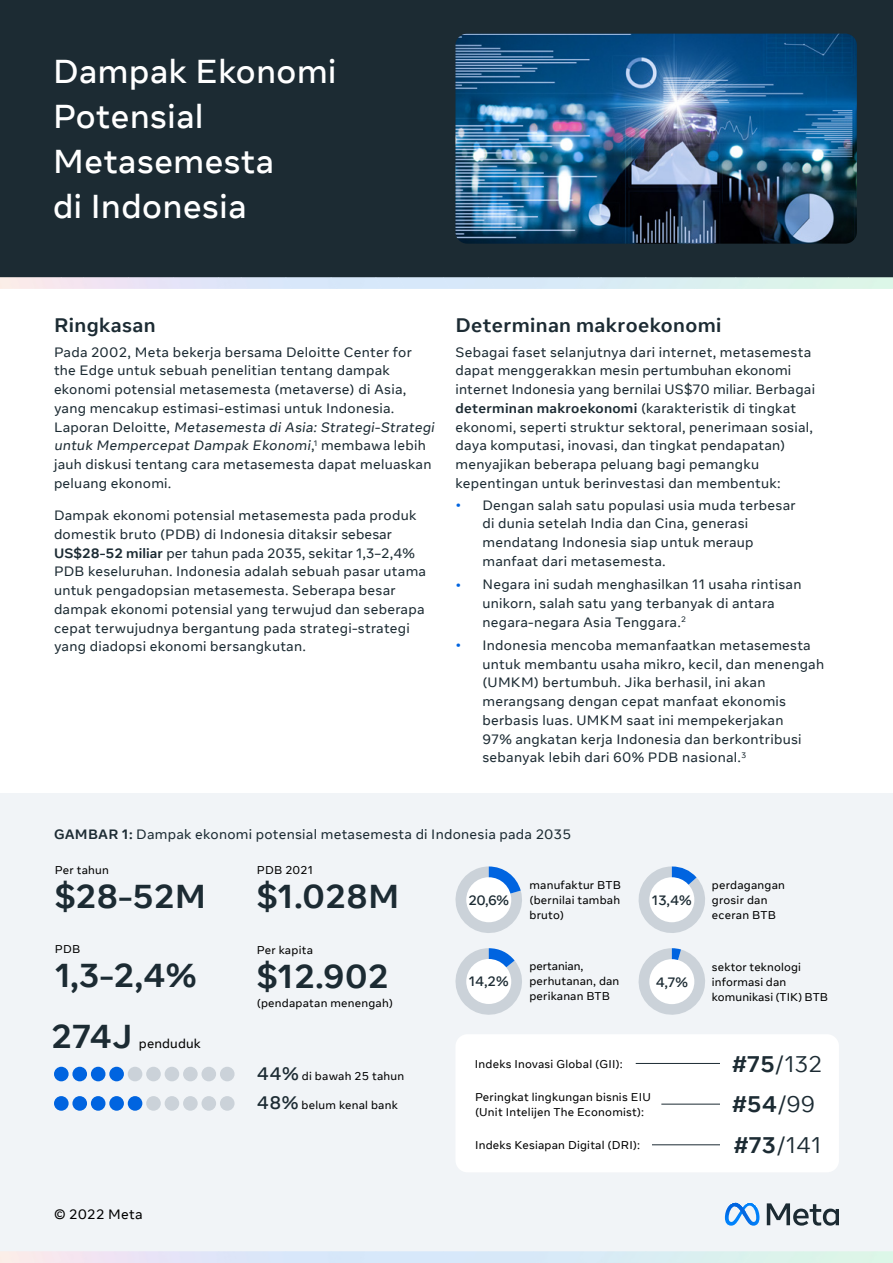
<style>
.page{position:relative;width:893px;height:1263px;background:#fff}
.page>*{position:absolute;margin:0;border:0;box-sizing:border-box;transform-origin:0 0}
.Main_Header{font:500 33px/45px "Optimistic Display";letter-spacing:.02em;color:#fff}
.Call_out___-_Pie{font:700 33px "Optimistic Text";letter-spacing:-.005em;color:#1c2b33}
.xx_xxx_numbers{font:300 22.5px "Optimistic Text";color:#1c2b33}
.xx_xxx_numbers-2{font:700 22.5px "Optimistic Text";color:#1c2b33}
.Subheaders__Case{font:700 19.5px "Optimistic Text";letter-spacing:.02em;color:#1c2b33}
.Body_Gray{font:13.5px/18.8px "Optimistic Text";letter-spacing:.02em;color:#1c2b33}
.Chart_Labels{font:13.5px "Optimistic Text";letter-spacing:.02em;color:#1c2b33}
.Call_out___-_Pie-2{font:500 13.5px "Optimistic Text";color:#1c2b33}
.t1{font:13.5px "Optimistic Text";letter-spacing:.02em;color:#000}
.Call_out___-_Pie-3{font:12.75px "Optimistic Text";letter-spacing:.01em;color:#000}
.Case_Study_-_Body_Co{font:11.25px/15px "Optimistic Text";letter-spacing:.02em;color:#000}
.s1{font-weight:700}
.s2{font-size:16.5px;color:#0064e0}
.s3{font-weight:500;font-size:18px;color:#1c2b33}
.s4{font-weight:300}
</style>
<div class="page">
<div style="left:0;top:794px;width:893px;height:468px;background:#f1f4f7"></div>
<div style="left:0;top:0;width:893px;height:277px;background:#1c2b33"></div>
<svg style="left:58px;top:285px;width:10px;height:4px"></svg>
<svg style="left:217px;top:285px;width:8px;height:4px"></svg>
<svg style="left:376px;top:286px;width:6px;height:3px"></svg>
<svg style="left:575px;top:285px;width:10px;height:4px"></svg>
<svg style="left:734px;top:285px;width:8px;height:4px"></svg>
<img style="left:455px;top:34px;width:402px;height:210px">
<img style="left:1px;top:1251px;width:60px;height:12px">
<svg style="left:58px;top:1259px;width:10px;height:4px"></svg>
<svg style="left:217px;top:1259px;width:8px;height:4px"></svg>
<svg style="left:376px;top:1260px;width:6px;height:3px"></svg>
<svg style="left:575px;top:1258px;width:10px;height:5px"></svg>
<svg style="left:734px;top:1259px;width:8px;height:4px"></svg>
<svg style="left:892px;top:1251px;width:1px;height:12px"></svg>
<img style="left:59px;top:1262px;width:32px;height:1px">
<img style="left:440px;top:1262px;width:58px;height:1px">
<img style="left:599px;top:1262px;width:54px;height:1px">
<img style="left:689px;top:1262px;width:51px;height:1px">
<svg style="left:0;top:1251px;width:1px;height:12px"></svg>
<svg style="left:767px;top:1203px;width:72px;height:22px"></svg>
<svg style="left:725px;top:1203px;width:34px;height:23px"></svg>
<svg style="left:638px;top:866px;width:67px;height:67px"></svg>
<svg style="left:638px;top:948px;width:67px;height:67px"></svg>
<svg style="left:455px;top:866px;width:67px;height:67px"></svg>
<svg style="left:455px;top:948px;width:67px;height:67px"></svg>
<div style="left:466px;top:959px;width:45px;height:45px;background:#fff;border-radius:50%"></div>
<div style="left:649px;top:877px;width:45px;height:45px;background:#fff;border-radius:50%"></div>
<div style="left:649px;top:959px;width:45px;height:45px;background:#fff;border-radius:50%"></div>
<div style="left:466px;top:877px;width:45px;height:45px;background:#fff;border-radius:50%"></div>
<div style="left:54px;top:1067px;width:15px;height:14px;background:#0064e0;border-radius:50%"></div>
<div style="left:146px;top:1067px;width:15px;height:14px;background:#cbd2d9;border-radius:50%"></div>
<div style="left:72px;top:1067px;width:15px;height:14px;background:#0064e0;border-radius:50%"></div>
<div style="left:165px;top:1067px;width:14px;height:14px;background:#cbd2d9;border-radius:50%"></div>
<div style="left:91px;top:1067px;width:14px;height:14px;background:#0064e0;border-radius:50%"></div>
<div style="left:183px;top:1067px;width:15px;height:14px;background:#cbd2d9;border-radius:50%"></div>
<div style="left:109px;top:1067px;width:15px;height:14px;background:#0064e0;border-radius:50%"></div>
<div style="left:201px;top:1067px;width:15px;height:14px;background:#cbd2d9;border-radius:50%"></div>
<div style="left:128px;top:1067px;width:14px;height:14px;background:#cbd2d9;border-radius:50%"></div>
<div style="left:220px;top:1067px;width:15px;height:14px;background:#cbd2d9;border-radius:50%"></div>
<div style="left:54px;top:1096px;width:15px;height:15px;background:#0064e0;border-radius:50%"></div>
<div style="left:146px;top:1096px;width:15px;height:15px;background:#cbd2d9;border-radius:50%"></div>
<div style="left:72px;top:1096px;width:15px;height:15px;background:#0064e0;border-radius:50%"></div>
<div style="left:165px;top:1096px;width:14px;height:15px;background:#cbd2d9;border-radius:50%"></div>
<div style="left:91px;top:1096px;width:14px;height:15px;background:#0064e0;border-radius:50%"></div>
<div style="left:183px;top:1096px;width:15px;height:15px;background:#cbd2d9;border-radius:50%"></div>
<div style="left:109px;top:1096px;width:15px;height:15px;background:#0064e0;border-radius:50%"></div>
<div style="left:201px;top:1096px;width:15px;height:15px;background:#cbd2d9;border-radius:50%"></div>
<div style="left:128px;top:1096px;width:14px;height:15px;background:#0064e0;border-radius:50%"></div>
<div style="left:220px;top:1096px;width:15px;height:15px;background:#cbd2d9;border-radius:50%"></div>
<div style="left:455px;top:1034px;width:384px;height:138px;background:#fff;border-radius:12px"></div>
<hr style="left:636px;top:1063px;width:84px;height:1px;background:#1c2b33">
<hr style="left:661px;top:1104px;width:59px;height:1px;background:#1c2b33">
<hr style="left:652px;top:1144px;width:68px;height:1px;background:#1c2b33">
<p class="Main_Header" style="left:53px;top:50px;width:285px">Dampak Ekonomi<br>Potensial<br>Metasemesta<br>di Indonesia</p>
<p class="Subheaders__Case" style="left:54px;top:313px;width:103px">Ringkasan</p>
<p class="Body_Gray" style="left:54px;top:343px;width:384px">Pada 2002, Meta bekerja bersama Deloitte Center for the Edge untuk sebuah penelitian tentang dampak ekonomi potensial metasemesta (metaverse) di Asia, yang mencakup estimasi-estimasi untuk Indonesia.<br>L a p o ra n D e l o i tt e , Metasemesta di Asia: Strategi-Strategi untuk Mempercepat Dampak Ekonomi,<sup>1</sup> m e m b a wa l e b i h jauh diskusi tentang cara metasemesta dapat meluaskan peluang ekonomi.</p>
<p class="Body_Gray" style="left:54px;top:506px;width:374px">Dampak ekonomi potensial metasemesta pada produk domestik bruto (PDB) di Indonesia ditaksir sebesar <span class="s1">US$28-52 miliar</span> per tahun pada 2035, sekitar 1,3–2,4% PDB keseluruhan. Indonesia adalah sebuah pasar utama untuk pengadopsian metasemesta. Seberapa besar dampak ekonomi potensial yang terwujud dan seberapa cepat terwujudnya bergantung pada strategi-strategi yang diadopsi ekonomi bersangkutan.</p>
<p class="Subheaders__Case" style="left:455px;top:313px;width:267px">Determinan makroekonomi</p>
<p class="Body_Gray" style="left:455px;top:343px;width:361px">Sebagai faset selanjutnya dari internet, metasemesta dapat menggerakkan mesin pertumbuhan ekonomi internet Indonesia yang bernilai US$70 miliar. Berbagai <span class="s1">determinan makroekonomi</span> (karakteristik di tingkat ekonomi, seperti struktur sektoral, penerimaan sosial, daya komputasi, inovasi, dan tingkat pendapatan) menyajikan beberapa peluang bagi pemangku kepentingan untuk berinvestasi dan membentuk:</p>
<p class="Body_Gray" style="left:482px;top:496px;width:315px;text-indent:-27px"><span class="s2">•</span> Dengan salah satu populasi usia muda terbesar di dunia setelah India dan Cina, generasi mendatang Indonesia siap untuk meraup manfaat dari metasemesta.</p>
<p class="Body_Gray" style="left:482px;top:575px;width:320px;text-indent:-27px"><span class="s2">•</span> Negara ini sudah menghasilkan 11 usaha rintisan unikorn, salah satu yang terbanyak di antara negara-negara Asia Tenggara.<sup>2</sup></p>
<p class="Body_Gray" style="left:482px;top:636px;width:343px;text-indent:-27px"><span class="s2">•</span> Indonesia mencoba memanfaatkan metasemesta untuk membantu usaha mikro, kecil, dan menengah (UMKM) bertumbuh. Jika berhasil, ini akan merangsang dengan cepat manfaat ekonomis berbasis luas. UMKM saat ini mempekerjakan<br>97% angkatan kerja Indonesia dan berkontribusi sebanyak lebih dari 60% PDB nasional.<sup>3</sup></p>
<p class="Chart_Labels" style="left:54px;top:826px;width:519px"><span class="s1">GAMBAR 1:</span> Dampak ekonomi potensial metasemesta di Indonesia pada 2035</p>
<p class="Call_out___-_Pie" style="left:55px;top:876px;width:153px">$28-52M</p>
<p class="Case_Study_-_Body_Co" style="left:55px;top:863px;width:55px">Per tahun</p>
<p class="Case_Study_-_Body_Co" style="left:257px;top:863px;width:58px">PDB 2021</p>
<p class="Case_Study_-_Body_Co" style="left:529px;top:878px;width:93px;text-align:justify">manufaktur BTB (bernilai tambah bruto)</p>
<p class="Call_out___-_Pie" style="left:257px;top:876px;width:144px">$1.028M</p>
<p class="Call_out___-_Pie-2" style="left:469px;top:891px;width:42px">20,6%</p>
<p class="Case_Study_-_Body_Co" style="left:55px;top:942px;width:27px">PDB</p>
<p class="Call_out___-_Pie" style="left:55px;top:955px;width:143px">1,3-2,4%</p>
<p class="Call_out___-_Pie" style="left:51px;top:1015px;width:83px">274J</p>
<p class="Call_out___-_Pie-3" style="left:139px;top:1035px;width:63px">penduduk</p>
<p class="Case_Study_-_Body_Co" style="left:257px;top:942px;width:58px">Per kapita</p>
<p class="Call_out___-_Pie" style="left:257px;top:955px;width:134px">$12.902</p>
<p class="Case_Study_-_Body_Co" style="left:257px;top:996px;width:138px">(pendapatan menengah)</p>
<p class="Call_out___-_Pie-2" style="left:469px;top:973px;width:41px">14,2%</p>
<p class="Case_Study_-_Body_Co" style="left:529px;top:958px;width:91px">pertanian, perhutanan, dan perikanan BTB</p>
<p class="Call_out___-_Pie-2" style="left:652px;top:891px;width:41px">13,4%</p>
<p class="Call_out___-_Pie-2" style="left:656px;top:973px;width:34px">4,7%</p>
<p class="Case_Study_-_Body_Co" style="left:712px;top:878px;width:75px">perdagangan grosir dan eceran BTB</p>
<p class="Case_Study_-_Body_Co" style="left:712px;top:959px;width:118px">sektor teknologi informasi dan komunikasi (TIK) BTB</p>
<p class="t1" style="left:54px;top:1206px;width:90px">© 2022 Meta</p>
<p class="Case_Study_-_Body_Co" style="left:257px;top:1069px;width:149px"><span class="s3">44%</span> di bawah 25 tahun</p>
<p class="Case_Study_-_Body_Co" style="left:257px;top:1098px;width:143px"><span class="s3">48%</span> belum kenal bank</p>
<p class="Case_Study_-_Body_Co" style="left:475px;top:1056px;width:149px">Indeks Inovasi Global (GII):</p>
<p class="xx_xxx_numbers" style="left:732px;top:1050px;width:92px"><span class="s1">#75</span>/132</p>
<p class="Case_Study_-_Body_Co" style="left:475px;top:1089px;width:177px">Peringkat lingkungan bisnis EIU (Unit Intelijen The Economist):</p>
<p class="xx_xxx_numbers-2" style="left:732px;top:1090px;width:85px">#54<span class="s4">/99</span></p>
<p class="Case_Study_-_Body_Co" style="left:475px;top:1138px;width:167px">Indeks Kesiapan Digital (DRI):</p>
<p class="xx_xxx_numbers" style="left:734px;top:1131px;width:89px"><span class="s1">#73</span>/141</p>
</div>
